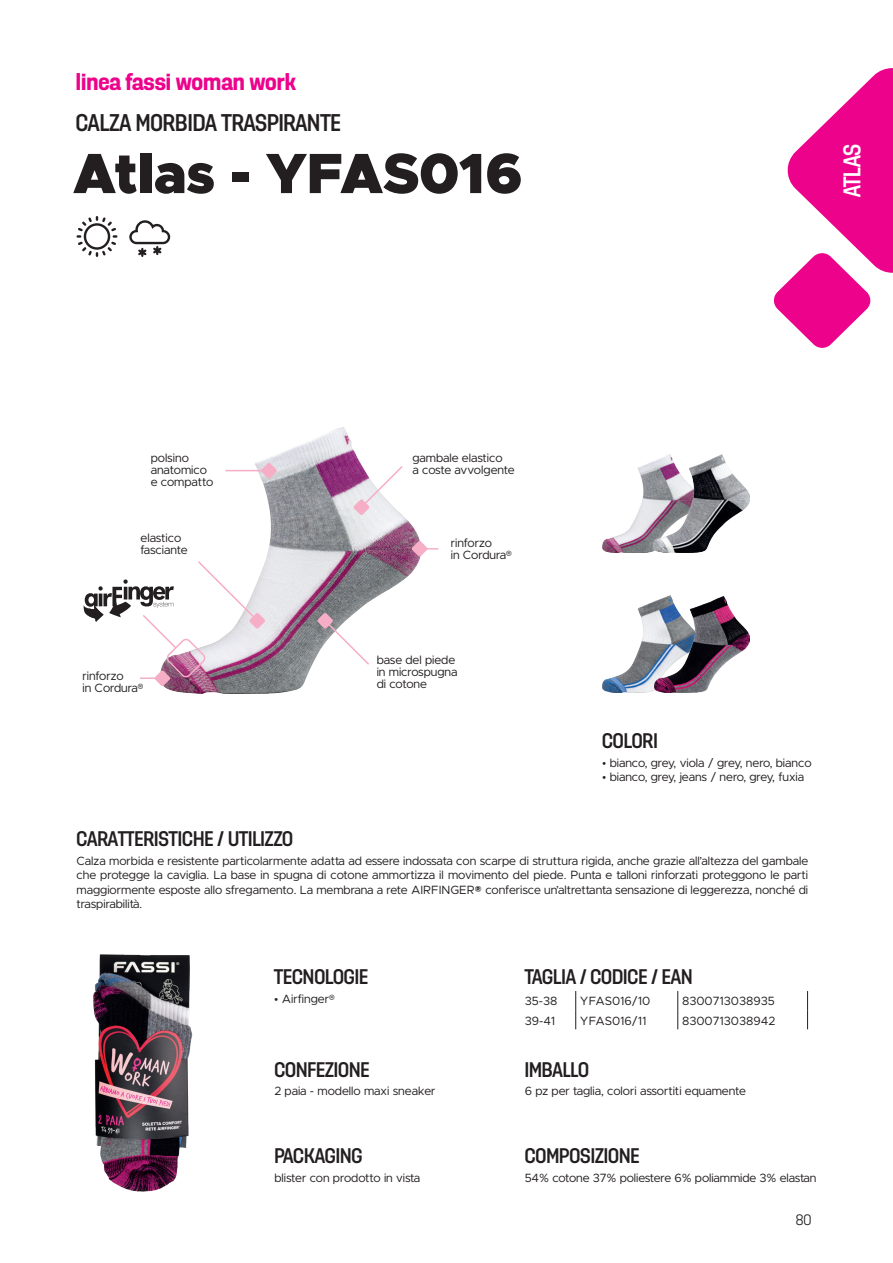
<style>
.page{position:relative;width:893px;height:1263px;background:#fff}
.page>*{position:absolute;margin:0;border:0;box-sizing:border-box;transform-origin:0 0}
.t1{font:900 57px "Metropolis";letter-spacing:-.025em;color:#231f20}
.t2{font:500 24px "Dezen Pro";color:#231f20}
.t3{font:700 24px "Dezen Pro";color:#ed028c}
.t4{font:500 24px "Dezen Pro";color:#fff}
.t5{font:500 21px "Dezen Pro";color:#231f20}
.t6{font:300 15px "Dezen Pro";color:#231f20}
.t7{font:12px/12px "Metropolis";color:#231f20}
</style>
<div class="page">
<img style="left:163px;top:427px;width:257px;height:267px">
<img style="left:603px;top:454px;width:96px;height:99px">
<img style="left:653px;top:455px;width:97px;height:97px">
<img style="left:603px;top:601px;width:51px;height:92px">
<img style="left:654px;top:596px;width:95px;height:97px">
<svg style="left:261px;top:463px;width:16px;height:16px"></svg>
<hr style="left:225px;top:470px;width:41px;height:1px;background:#f6aec6">
<svg style="left:575px;top:991px;width:1px;height:38px"></svg>
<svg style="left:677px;top:991px;width:1px;height:38px"></svg>
<svg style="left:807px;top:991px;width:1px;height:38px"></svg>
<svg style="left:77px;top:216px;width:40px;height:41px"></svg>
<svg style="left:129px;top:220px;width:41px;height:37px"></svg>
<svg style="left:353px;top:464px;width:51px;height:51px"></svg>
<svg style="left:774px;top:68px;width:119px;height:280px"></svg>
<svg style="left:317px;top:613px;width:54px;height:53px"></svg>
<svg style="left:412px;top:541px;width:15px;height:16px"></svg>
<hr style="left:415px;top:548px;width:23px;height:2px;background:#f6aec6">
<svg style="left:84px;top:560px;width:181px;height:126px"></svg>
<img style="left:93px;top:954px;width:100px;height:238px">
<h2 class="t3" style="left:76px;top:68px;width:222px">linea fassi woman work</h2>
<h2 class="t2" style="left:76px;top:109px;width:267px">CALZA MORBIDA TRASPIRANTE</h2>
<h1 class="t1" style="left:73px;top:137px;width:452px">Atlas - YFAS016</h1>
<h2 class="t4" style="left:839px;top:197px;width:55px;rotate:-90deg">ATLAS</h2>
<p class="t7" style="left:151px;top:452px;width:64px">polsino anatomico e compatto</p>
<p class="t7" style="left:412px;top:451px;width:104px">gambale elastico<br>a coste avvolgente</p>
<p class="t7" style="left:141px;top:532px;width:49px">elastico fasciante</p>
<p class="t7" style="left:451px;top:536px;width:62px">rinforzo<br>in Cordura<sup>®</sup></p>
<p class="t7" style="left:82px;top:670px;width:62px">rinforzo<br>in Cordura<sup>®</sup></p>
<p class="t7" style="left:377px;top:654px;width:82px">base del piede in microspugna di cotone</p>
<h3 class="t5" style="left:602px;top:729px;width:57px">COLORI</h3>
<p class="t7" style="left:602px;top:756px;width:211px">• bianco, grey, viola / grey, nero, bianco</p>
<p class="t7" style="left:602px;top:771px;width:203px">• bianco, grey, jeans / nero, grey, fuxia</p>
<h3 class="t5" style="left:77px;top:827px;width:218px">CARATTERISTICHE / UTILIZZO</h3>
<p class="t7" style="left:77px;top:853px;width:733px;line-height:14.4px;text-align:justify">Calza morbida e resistente particolarmente adatta ad essere indossata con scarpe di struttura rigida, anche grazie all’altezza del gambale che protegge la caviglia. La base in spugna di cotone ammortizza il movimento del piede. Punta e talloni rinforzati proteggono le parti maggiormente esposte allo sfregamento. La membrana a rete AIRFINGER® conferisce un’altrettanta sensazione di leggerezza, nonché di traspirabilità.</p>
<h3 class="t5" style="left:274px;top:965px;width:96px">TECNOLOGIE</h3>
<p class="t7" style="left:274px;top:993px;width:62px">• Airfinger<sup>®</sup></p>
<h3 class="t5" style="left:525px;top:965px;width:169px">TAGLIA / CODICE / EAN</h3>
<p class="t7" style="left:525px;top:995px;width:34px">35-38</p>
<p class="t7" style="left:580px;top:995px;width:72px">YFAS016/10</p>
<p class="t7" style="left:682px;top:995px;width:94px">8300713038935</p>
<p class="t7" style="left:525px;top:1014px;width:32px">39-41</p>
<p class="t7" style="left:580px;top:1014px;width:68px">YFAS016/11</p>
<p class="t7" style="left:682px;top:1014px;width:95px">8300713038942</p>
<h3 class="t5" style="left:274px;top:1058px;width:97px">CONFEZIONE</h3>
<p class="t7" style="left:274px;top:1085px;width:163px">2 paia - modello maxi sneaker</p>
<h3 class="t5" style="left:525px;top:1058px;width:66px">IMBALLO</h3>
<p class="t7" style="left:525px;top:1085px;width:223px">6 pz per taglia, colori assortiti equamente</p>
<h3 class="t5" style="left:274px;top:1144px;width:90px">PACKAGING</h3>
<p class="t7" style="left:274px;top:1171px;width:147px">blister con prodotto in vista</p>
<h3 class="t5" style="left:525px;top:1144px;width:116px">COMPOSIZIONE</h3>
<p class="t7" style="left:525px;top:1171px;width:293px">54% cotone 37% poliestere 6% poliammide 3% elastan</p>
<p class="t6" style="left:796px;top:1211px;width:17px">80</p>
</div>
